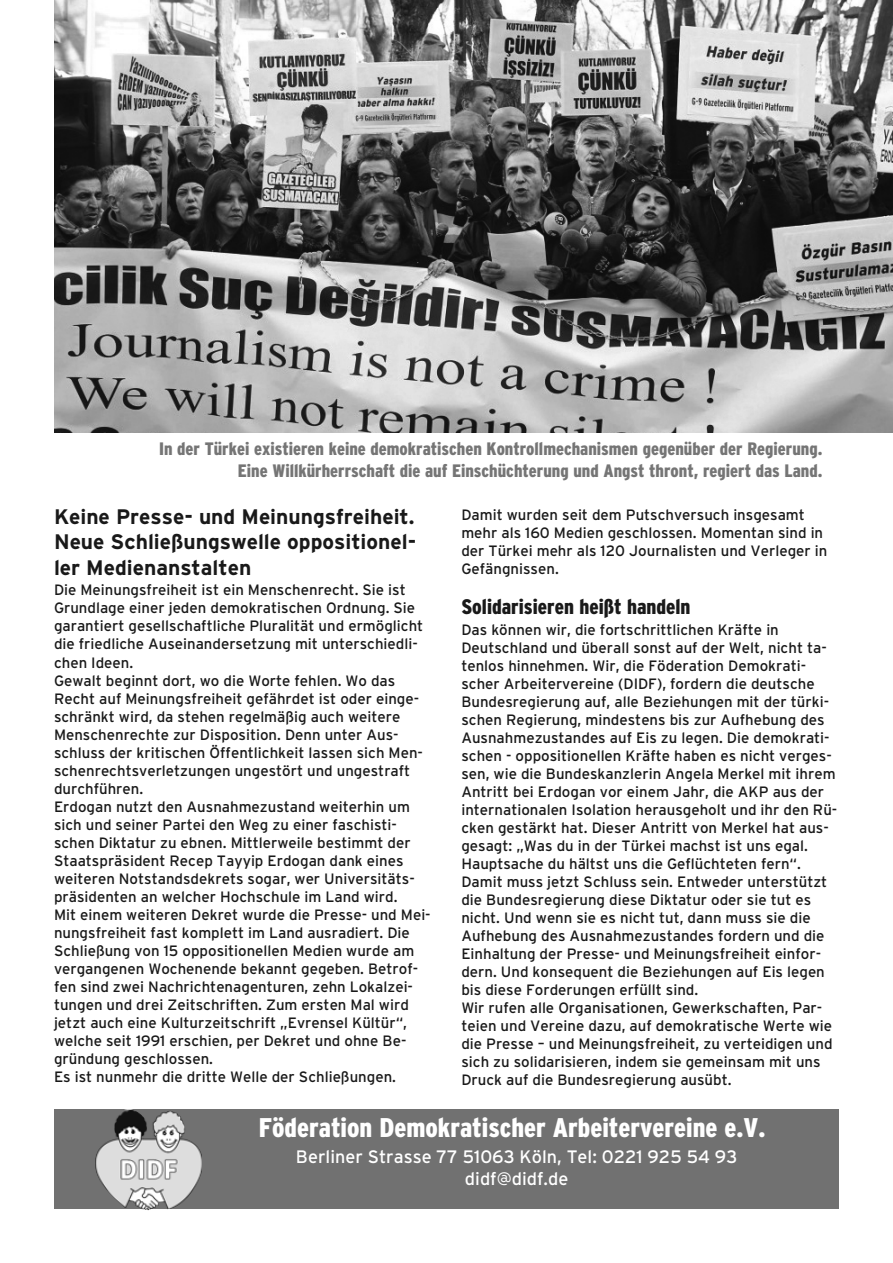
<style>
.page{position:relative;width:893px;height:1263px;background:#fff}
.page>*{position:absolute;margin:0;border:0;box-sizing:border-box;transform-origin:0 0}
.t1{font:900 condensed 27px "Interstate";color:#fff}
.t2{font:700 21px/25.2px "Interstate";color:#191919;text-align:justify}
.t3{font:900 condensed 21px "Interstate";color:#191919}
.t4{font:900 condensed 18px/21.6px "Interstate";color:#757575;text-align:right}
.t5{font:18px/21.6px "Interstate";color:#fff;text-align:center}
.t6{font:15px/18px "Interstate";color:#191919}
</style>
<div class="page">
<div style="left:54px;top:1110px;width:785px;height:99px;background:#717171"></div>
<img style="left:94px;top:1109px;width:108px;height:100px">
<img style="left:54px;top:0;width:839px;height:432px">
<p class="t4" style="left:159px;top:438px;width:665px">In der Türkei existieren keine demokratischen Kontrollmechanismen gegenüber der Regierung.<br>Eine Willkürherrschaft die auf Einschüchterung und Angst thront, regiert das Land.</p>
<h2 class="t2" style="left:54px;top:504px;width:364px">Keine Presse- und Meinungsfreiheit.<br>Neue Schließungswelle oppositionel&shy;ler Medienanstalten</h2>
<p class="t6" style="left:54px;top:581px;width:378px">Die Meinungsfreiheit ist ein Menschenrecht. Sie ist Grundlage einer jeden demokratischen Ordnung. Sie garantiert gesellschaftliche Pluralität und ermöglicht die friedliche Auseinandersetzung mit unterschiedli&shy;chen Ideen.<br>Gewalt beginnt dort, wo die Worte fehlen. Wo das Recht auf Meinungsfreiheit gefährdet ist oder einge&shy;schränkt wird, da stehen regelmäßig auch weitere Menschenrechte zur Disposition. Denn unter Aus&shy;schluss der kritischen Öffentlichkeit lassen sich Men&shy;schenrechtsverletzungen ungestört und ungestraft durchführen.<br>Erdogan nutzt den Ausnahmezustand weiterhin um sich und seiner Partei den Weg zu einer faschisti&shy;schen Diktatur zu ebnen. Mittlerweile bestimmt der Staatspräsident Recep Tayyip Erdogan dank eines weiteren Notstandsdekrets sogar, wer Universitäts&shy;präsidenten an welcher Hochschule im Land wird.<br>Mit einem weiteren Dekret wurde die Presse- und Mei&shy;nungsfreiheit fast komplett im Land ausradiert. Die Schließung von 15 oppositionellen Medien wurde am vergangenen Wochenende bekannt gegeben. Betrof&shy;fen sind zwei Nachrichtenagenturen, zehn Lokalzei&shy;tungen und drei Zeitschriften. Zum ersten Mal wird jetzt auch eine Kulturzeitschrift „Evrensel Kültür“, welche seit 1991 erschien, per Dekret und ohne Be&shy;gründung geschlossen.<br>Es ist nunmehr die dritte Welle der Schließungen.</p>
<p class="t6" style="left:461px;top:505px;width:368px">Damit wurden seit dem Putschversuch insgesamt mehr als 160 Medien geschlossen. Momentan sind in der Türkei mehr als 120 Journalisten und Verleger in Gefängnissen.</p>
<h2 class="t3" style="left:461px;top:595px;width:231px">Solidarisieren heißt handeln</h2>
<p class="t6" style="left:461px;top:620px;width:377px">Das können wir, die fortschrittlichen Kräfte in Deutschland und überall sonst auf der Welt, nicht ta&shy;tenlos hinnehmen. Wir, die Föderation Demokrati&shy;scher Arbeitervereine (DIDF), fordern die deutsche Bundesregierung auf, alle Beziehungen mit der türki&shy;schen Regierung, mindestens bis zur Aufhebung des Ausnahmezustandes auf Eis zu legen. Die demokrati&shy;schen - oppositionellen Kräfte haben es nicht verges&shy;sen, wie die Bundeskanzlerin Angela Merkel mit ihrem Antritt bei Erdogan vor einem Jahr, die AKP aus der internationalen Isolation herausgeholt und ihr den Rü&shy;cken gestärkt hat. Dieser Antritt von Merkel hat aus&shy;gesagt: „Was du in der Türkei machst ist uns egal.<br>Hauptsache du hältst uns die Geflüchteten fern“.<br>Damit muss jetzt Schluss sein. Entweder unterstützt die Bundesregierung diese Diktatur oder sie tut es nicht. Und wenn sie es nicht tut, dann muss sie die Aufhebung des Ausnahmezustandes fordern und die Einhaltung der Presse- und Meinungsfreiheit einfor&shy;dern. Und konsequent die Beziehungen auf Eis legen bis diese Forderungen erfüllt sind.<br>Wir rufen alle Organisationen, Gewerkschaften, Par&shy;teien und Vereine dazu, auf demokratische Werte wie die Presse – und Meinungsfreiheit, zu verteidigen und sich zu solidarisieren, indem sie gemeinsam mit uns Druck auf die Bundesregierung ausübt.</p>
<h1 class="t1" style="left:259px;top:1112px;width:508px">Föderation Demokratischer Arbeitervereine e.V.</h1>
<p class="t5" style="left:296px;top:1145px;width:443px">Berliner Strasse 77 51063 Köln, Tel: 0221 925 54 93 didf@didf.de</p>
</div>
